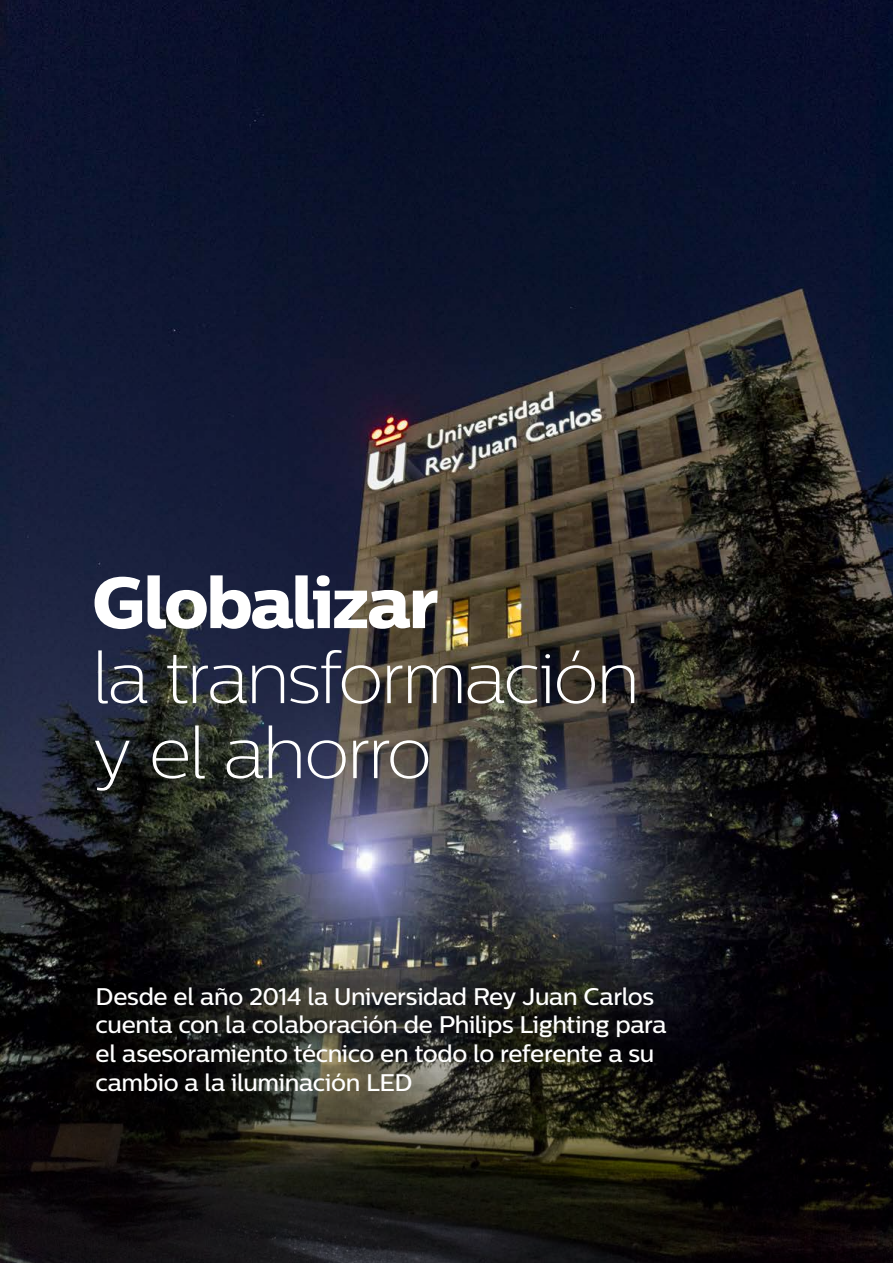
<style>
.page{position:relative;width:893px;height:1263px;background:#fff}
.page>*{position:absolute;margin:0;border:0;box-sizing:border-box;transform-origin:0 0}
.t1{font:72px/75px "Centrale Sans X Light";letter-spacing:-.035em;color:#fff}
.t2{font:72px "Centrale Sans X Bold";letter-spacing:-.03em;color:#fff}
.t3{font:500 24px/28.8px "Centrale Sans";letter-spacing:-.02em;color:#fff}
</style>
<div class="page">
<img style="left:0;top:0;width:893px;height:685px">
<svg style="left:0;top:685px;width:893px;height:578px;background:#232324"></svg>
<h1 class="t2" style="left:92px;top:558px;width:348px">Globalizar</h1>
<h1 class="t1" style="left:92px;top:640px;width:550px">la transformación y el ahorro</h1>
<p class="t3" style="left:96px;top:981px;width:573px">Desde el año 2014 la Universidad Rey Juan Carlos cuenta con la colaboración de Philips Lighting para el asesoramiento técnico en todo lo referente a su cambio a la iluminación LED</p>
</div>
